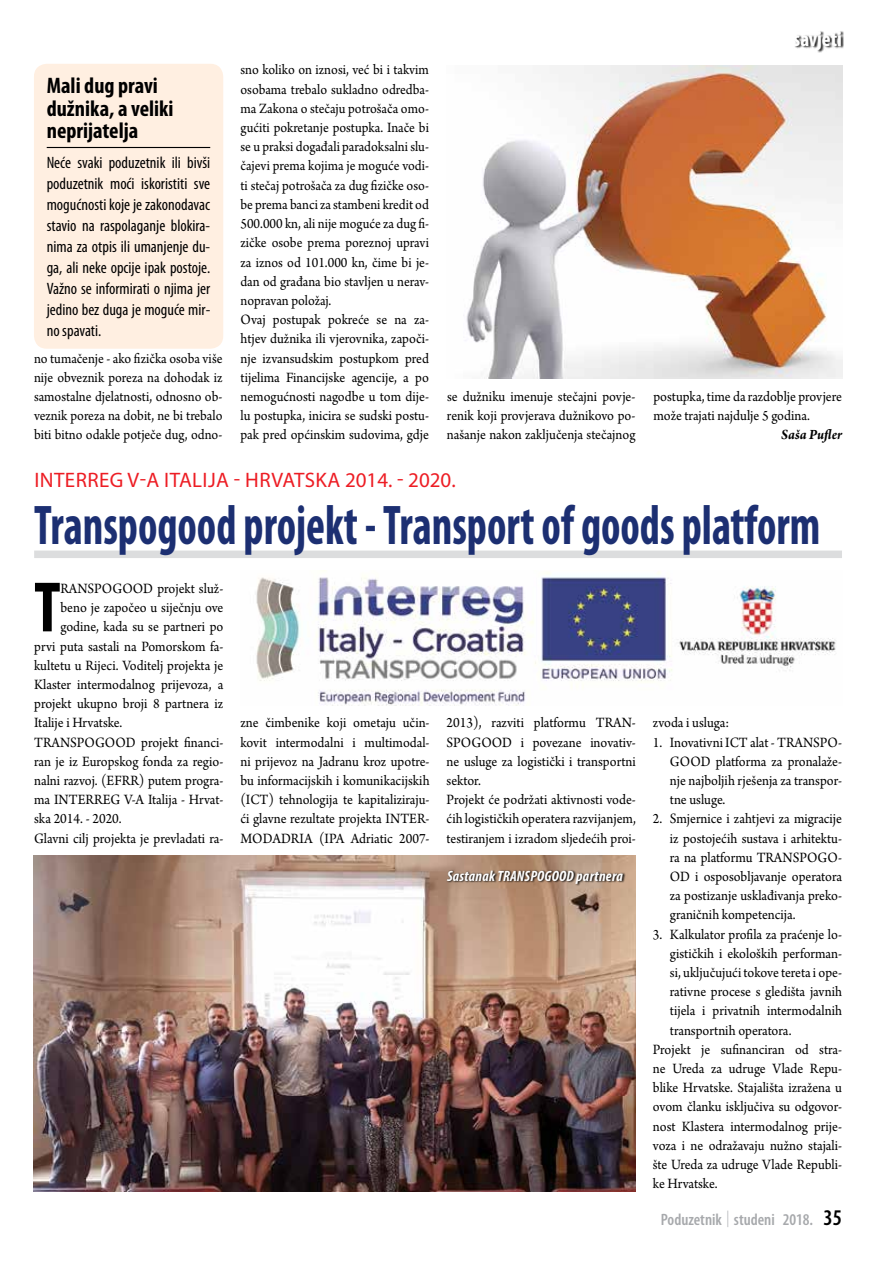
<style>
.page{position:relative;width:893px;height:1263px;background:#fff}
.page>*{position:absolute;margin:0;border:0;box-sizing:border-box;transform-origin:0 0}
.t1{font:700 condensed 72px "Myriad Pro";color:#000;scale:.93 1}
.t2{font:700 condensed 56.25px "Myriad Pro";color:#1c2f72;scale:.8 1}
.t3{font:700 condensed 22.5px/22.5px "Myriad Pro";color:#000}
.t4{font:21px "Myriad Pro";letter-spacing:.02em;color:#ed1d24}
.t5{font:700 condensed 21px "Myriad Pro";color:#fff}
.t6{font:condensed 16.5px/21px "Myriad Pro";color:#000;text-align:justify}
.t7{font:600 condensed 16.5px "Myriad Pro";color:#a7a9ac}
.t8{font:15px/19.2px "Arno Pro";color:#000;text-align:justify;scale:.93 1}
.t9{font:15px/19.2px "Arno Pro";color:#000;text-align:justify;scale:.92 1}
.t10{font:italic 700 condensed 15px "Myriad Pro";letter-spacing:.015em;color:#fff}
.t11{font:italic 700 15px "Arno Pro";color:#000;scale:.93 1}
.s1{font-size:22.5px;color:#000}
</style>
<div class="page">
<div style="left:34px;top:550px;width:808px;height:8px;background:#dcddde"></div>
<div style="left:793px;top:31px;width:51px;height:22px;background:#000;opacity:.85"></div>
<img style="left:466px;top:66px;width:376px;height:312px">
<div style="left:34px;top:64px;width:189px;height:285px;background:#ffefe1;border-radius:13px"></div>
<hr style="left:47px;top:147px;width:163px;height:1px;background:#000">
<img style="left:256px;top:572px;width:580px;height:134px">
<img style="left:34px;top:856px;width:602px;height:335px">
<svg style="left:446px;top:869px;width:180px;height:18px;background:#846b58"></svg>
<h3 class="t3" style="left:47px;top:74px;width:128px">Mali dug pravi dužnika, a veliki neprijatelja</h3>
<p class="t6" style="left:47px;top:152px;width:165px">Neće svaki poduzetnik ili bivši poduzetnik moći iskoristiti sve mogućnosti koje je zakonodavac stavio na raspolaganje blokira&shy;nima za otpis ili umanjenje du&shy;ga, ali neke opcije ipak postoje.<br>Važno se informirati o njima jer jedino bez duga je moguće mir&shy;no spavati.</p>
<p class="t9" style="left:34px;top:349px;width:206px">no tumačenje - ako fizička osoba više nije obveznik poreza na dohodak iz samostalne djelatnosti, odnosno ob&shy;veznik poreza na dobit, ne bi trebalo biti bitno odakle potječe dug, odno-</p>
<p class="t9" style="left:240px;top:61px;width:206px;text-align:left">sno koliko on iznosi, već bi i takvim osobama trebalo sukladno odredba&shy;ma Zakona o stečaju potrošača omo&shy;gućiti pokretanje postupka. Inače bi se u praksi događali paradoksalni slu&shy;čajevi prema kojima je moguće vodi&shy;ti stečaj potrošača za dug fizičke oso&shy;be prema banci za stambeni kredit od 500.000 kn, ali nije moguće za dug fi&shy;zičke osobe prema poreznoj upravi za iznos od 101.000 kn, čime bi je&shy;dan od građana bio stavljen u nerav&shy;nopravan položaj.<br>Ovaj postupak pokreće se na za&shy;htjev dužnika ili vjerovnika, započi&shy;nje izvansudskim postupkom pred tijelima Financijske agencije, a po nemogućnosti nagodbe u tom dije&shy;lu postupka, inicira se sudski postu&shy;pak pred općinskim sudovima, gdje</p>
<h3 class="t5" style="left:793px;top:25px;width:50px">savjeti</h3>
<p class="t8" style="left:447px;top:388px;width:204px">se dužniku imenuje stečajni povje&shy;renik koji provjerava dužnikovo po&shy;našanje nakon zaključenja stečajnog</p>
<p class="t8" style="left:653px;top:388px;width:204px">postupka, time da razdoblje provjere može trajati najdulje 5 godina.</p>
<p class="t11" style="left:781px;top:426px;width:67px">Saša Pufler</p>
<h3 class="t4" style="left:34px;top:467px;width:423px">INTERREG V-A ITALIJA - HRVATSKA 2014. - 2020.</h3>
<h2 class="t2" style="left:34px;top:490px;width:984px">Transpogood projekt - Transport of goods platform</h2>
<h1 class="t1" style="left:34px;top:562px;width:30px">T</h1>
<p class="t8" style="left:60px;top:580px;width:177px">RANSPOGOOD projekt služ-</p>
<p class="t8" style="left:60px;top:599px;width:177px">beno je započeo u siječnju ove</p>
<p class="t8" style="left:60px;top:618px;width:177px">godine, kada su se partneri po</p>
<p class="t8" style="left:34px;top:637px;width:205px">prvi puta sastali na Pomorskom fa-</p>
<p class="t8" style="left:34px;top:656px;width:205px">kultetu u Rijeci. Voditelj projekta je</p>
<p class="t8" style="left:34px;top:676px;width:205px">Klaster intermodalnog prijevoza, a</p>
<p class="t8" style="left:34px;top:695px;width:205px">projekt ukupno broji 8 partnera iz</p>
<p class="t8" style="left:34px;top:714px;width:96px">Italije i Hrvatske.</p>
<p class="t8" style="left:34px;top:733px;width:205px">TRANSPOGOOD projekt financi-</p>
<p class="t8" style="left:34px;top:752px;width:205px">ran je iz Europskog fonda za regio-</p>
<p class="t8" style="left:34px;top:772px;width:205px">nalni razvoj. (EFRR) putem progra-</p>
<p class="t8" style="left:34px;top:791px;width:205px">ma INTERREG V-A Italija - Hrvat-</p>
<p class="t8" style="left:34px;top:810px;width:96px">ska 2014. - 2020.</p>
<p class="t8" style="left:34px;top:829px;width:205px">Glavni cilj projekta je prevladati ra-</p>
<p class="t8" style="left:240px;top:714px;width:205px">zne čimbenike koji ometaju učin&shy;kovit intermodalni i multimodal&shy;ni prijevoz na Jadranu kroz upotre&shy;bu informacijskih i komunikacijskih (ICT) tehnologija te kapitaliziraju&shy;ći glavne rezultate projekta INTER-MODADRIA (IPA Adriatic 2007-</p>
<p class="t8" style="left:447px;top:714px;width:205px;text-align:left">2013), razviti platformu TRAN-<br>SPOGOOD i povezane inovativ&shy;ne usluge za logistički i transportni sektor.<br>Projekt će podržati aktivnosti vode&shy;ćih logističkih operatera razvijanjem, testiranjem i izradom sljedećih proi-</p>
<p class="t8" style="left:653px;top:714px;width:84px">zvoda i usluga:</p>
<p class="t8" style="left:670px;top:733px;width:187px;text-indent:-17px">1. Inovativni ICT alat - TRANSPO-GOOD platforma za pronalaže&shy;nje najboljih rješenja za transpor&shy;tne usluge.</p>
<p class="t8" style="left:670px;top:810px;width:187px;text-indent:-17px">2. Smjernice i zahtjevi za migracije iz postojećih sustava i arhitektu&shy;ra na platformu TRANSPOGO-OD i osposobljavanje operatora za postizanje usklađivanja preko&shy;graničnih kompetencija.</p>
<p class="t8" style="left:653px;top:925px;width:205px">3. Kalkulator profila za praćenje lo-</p>
<p class="t8" style="left:670px;top:944px;width:187px">gističkih i ekoloških performan-</p>
<p class="t8" style="left:670px;top:964px;width:187px">si, uključujući tokove tereta i ope-</p>
<p class="t8" style="left:670px;top:983px;width:187px">rativne procese s gledišta javnih</p>
<p class="t8" style="left:670px;top:1002px;width:187px">tijela i privatnih intermodalnih</p>
<p class="t8" style="left:670px;top:1021px;width:132px">transportnih operatora.</p>
<p class="t8" style="left:653px;top:1040px;width:205px">Projekt je sufinanciran od stra-</p>
<p class="t8" style="left:653px;top:1060px;width:205px">ne Ureda za udruge Vlade Repu-</p>
<p class="t8" style="left:653px;top:1079px;width:205px">blike Hrvatske. Stajališta izražena u</p>
<p class="t8" style="left:653px;top:1098px;width:205px">ovom članku isključiva su odgovor-</p>
<p class="t8" style="left:653px;top:1117px;width:205px">nost Klastera intermodalnog prije-</p>
<p class="t8" style="left:653px;top:1136px;width:205px">voza i ne odražavaju nužno stajali-</p>
<p class="t8" style="left:653px;top:1156px;width:205px">šte Ureda za udruge Vlade Republi-</p>
<p class="t8" style="left:653px;top:1175px;width:71px">ke Hrvatske.</p>
<p class="t10" style="left:447px;top:866px;width:177px">Sastanak TRANSPOGOOD partnera</p>
<p class="t7" style="left:661px;top:1210px;width:183px">Poduzetnik | studeni 2018. <span class="s1">35</span></p>
</div>
